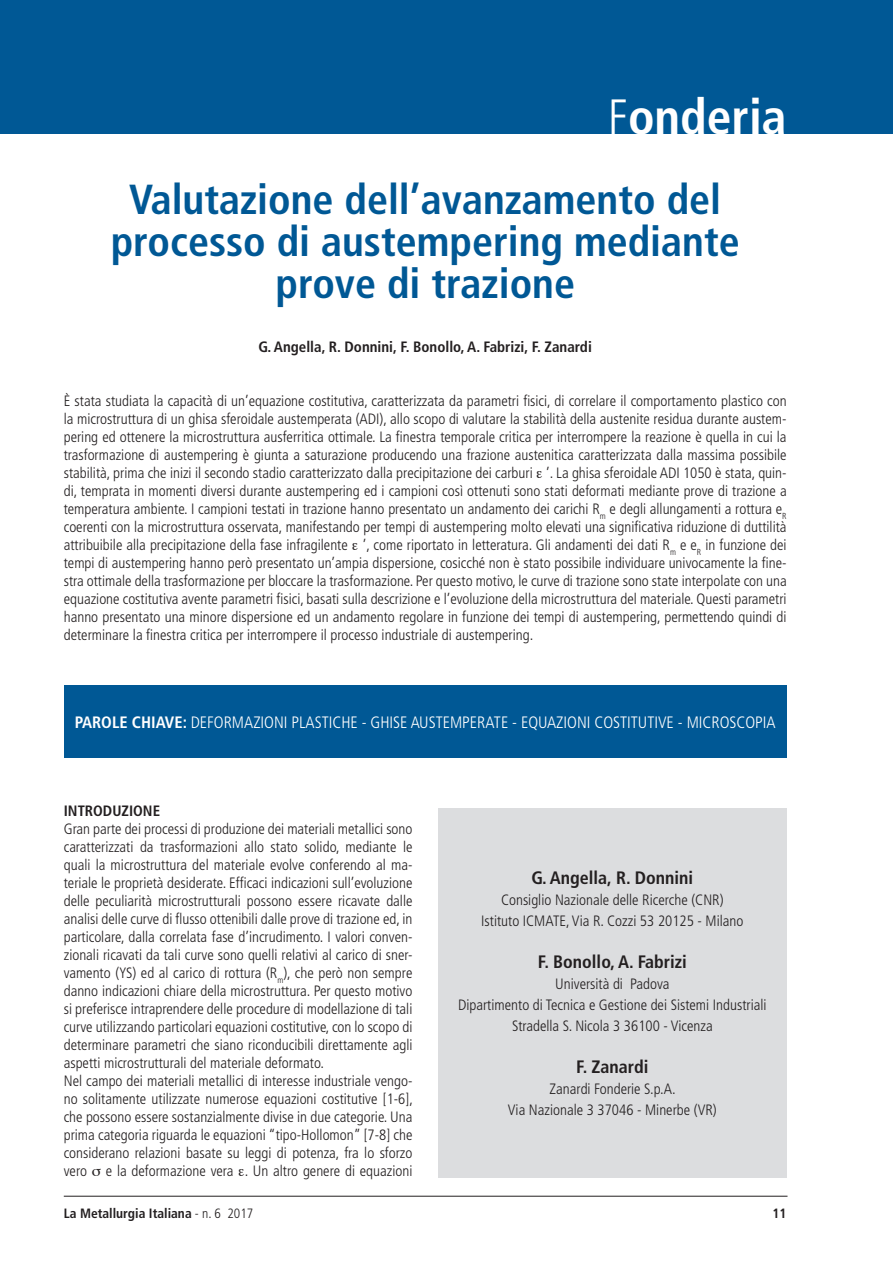
<style>
.page{position:relative;width:893px;height:1263px;background:#fff}
.page>*{position:absolute;margin:0;border:0;box-sizing:border-box;transform-origin:0 0}
.t1{font:700 condensed 49.5px "Frutiger LT Std";color:#fff}
.t2{font:700 condensed 42px/42px "Frutiger LT Std";color:#005895;text-align:center}
.t3{font:700 condensed 18px "Frutiger LT Std";color:#231f20}
.t4{font:300 condensed 16.5px "Frutiger LT Std";color:#fff}
.t5{font:300 condensed 15px/18px "Frutiger LT Std";color:#231f20;text-align:center}
.t6{font:700 condensed 15px "Frutiger LT Std";color:#231f20}
.t7{font:700 condensed 13.5px "Frutiger LT Std";color:#231f20}
.s1{font-weight:300}
.s2{font-weight:700}
</style>
<div class="page">
<div style="left:0;top:0;width:893px;height:134px;background:#005895"></div>
<hr style="left:64px;top:1196px;width:723px;height:1px;background:#231f20">
<div style="left:64px;top:685px;width:723px;height:73px;background:#005895"></div>
<div style="left:438px;top:808px;width:349px;height:370px;background:#dcdddf"></div>
<h1 class="t1" style="left:608px;top:87px;width:180px"><span class="s1">F</span>onderia</h1>
<h2 class="t2" style="left:111px;top:179px;width:631px">Valutazione dell’avanzamento del processo di austempering mediante prove di trazione</h2>
<p class="t6" style="left:259px;top:338px;width:335px">G. Angella, R. Donnini, F. Bonollo, A. Fabrizi, F. Zanardi</p>
<p class="t5" style="left:64px;top:392px;width:724px;text-align:justify">È stata studiata la capacità di un’equazione costitutiva, caratterizzata da parametri fisici, di correlare il comportamento plastico con la microstruttura di un ghisa sferoidale austemperata (ADI), allo scopo di valutare la stabilità della austenite residua durante austem&shy;pering ed ottenere la microstruttura ausferritica ottimale. La finestra temporale critica per interrompere la reazione è quella in cui la trasformazione di austempering è giunta a saturazione producendo una frazione austenitica caratterizzata dalla massima possibile stabilità, prima che inizi il secondo stadio caratterizzato dalla precipitazione dei carburi ’. La ghisa sferoidale ADI 1050 è stata, quin&shy;di, temprata in momenti diversi durante austempering ed i campioni così ottenuti sono stati deformati mediante prove di trazione a temperatura ambiente. I campioni testati in trazione hanno presentato un andamento dei carichi R<sub>m</sub> e degli allungamenti a rottura e<sub>R </sub>coerenti con la microstruttura osservata, manifestando per tempi di austempering molto elevati una significativa riduzione di duttilità attribuibile alla precipitazione della fase infragilente ’, come riportato in letteratura. Gli andamenti dei dati R<sub>m</sub> e e<sub>R</sub> in funzione dei tempi di austempering hanno però presentato un’ampia dispersione, cosicché non è stato possibile individuare univocamente la fine&shy;stra ottimale della trasformazione per bloccare la trasformazione. Per questo motivo, le curve di trazione sono state interpolate con una equazione costitutiva avente parametri fisici, basati sulla descrizione e l’evoluzione della microstruttura del materiale. Questi parametri hanno presentato una minore dispersione ed un andamento regolare in funzione dei tempi di austempering, permettendo quindi di determinare la finestra critica per interrompere il processo industriale di austempering.</p>
<p class="t4" style="left:75px;top:713px;width:225px"><span class="s2">PAROLE CHIAVE:</span> deformazioni plas</p>
<p class="t4" style="left:322px;top:713px;width:57px">tiche - ghise</p>
<p class="t4" style="left:411px;top:713px;width:61px">austempera</p>
<p class="t4" style="left:494px;top:713px;width:37px">te - equa</p>
<p class="t4" style="left:556px;top:713px;width:207px">zioni costitutive - mi croscopia</p>
<p class="t6" style="left:64px;top:802px;width:98px">Introduzione</p>
<p class="t5" style="left:64px;top:820px;width:351px;text-align:left">Gran parte dei processi di produzione dei materiali metallici sono caratterizzati da trasformazioni allo stato solido, mediante le quali la microstruttura del materiale evolve conferendo al ma&shy;teriale le proprietà desiderate. Efficaci indicazioni sull’evoluzione delle peculiarità microstrutturali possono essere ricavate dalle analisi delle curve di flusso ottenibili dalle prove di trazione ed, in particolare, dalla correlata fase d’incrudimento. I valori conven&shy;zionali ricavati da tali curve sono quelli relativi al carico di sner&shy;vamento (YS) ed al carico di rottura (R<sub>m</sub>), che però non sempre danno indicazioni chiare della microstruttura. Per questo motivo si preferisce intraprendere delle procedure di modellazione di tali curve utilizzando particolari equazioni costitutive, con lo scopo di determinare parametri che siano riconducibili direttamente agli aspetti microstrutturali del materiale deformato.<br>Nel campo dei materiali metallici di interesse industriale vengo&shy;no solitamente utilizzate numerose equazioni costitutive [1-6], che possono essere sostanzialmente divise in due categorie. Una prima categoria riguarda le equazioni “tipo-Hollomon” [7-8] che considerano relazioni basate su leggi di potenza, fra lo sforzo vero ▲ e la deformazione vera . Un altro genere di equazioni</p>
<p class="t3" style="left:532px;top:867px;width:163px">G. Angella, R. Donnini</p>
<p class="t5" style="left:481px;top:890px;width:264px;line-height:21px">Consiglio Nazionale delle Ricerche (CNR)<br>Istituto ICMATE, Via R. Cozzi 53 20125 - M ilano</p>
<p class="t3" style="left:538px;top:951px;width:150px">F. Bonollo, A. Fabrizi</p>
<p class="t5" style="left:458px;top:974px;width:310px;line-height:21px">Università di Padova<br>Dipartimento di Tecnica e Gestione dei Sistemi Industriali<br>Stradella S. Nicola 3 36100 - Vicenza</p>
<p class="t3" style="left:576px;top:1056px;width:74px">F. Zanardi</p>
<p class="t5" style="left:508px;top:1079px;width:210px;line-height:21px">Zanardi Fonderie S.p.A.<br>Via Nazionale 3 37046 - M inerbe (VR)</p>
<p class="t7" style="left:64px;top:1205px;width:191px">La Metallurgia Italiana <span class="s1">- n. 6 2017</span></p>
<p class="t7" style="left:773px;top:1205px;width:16px">11</p>
</div>
